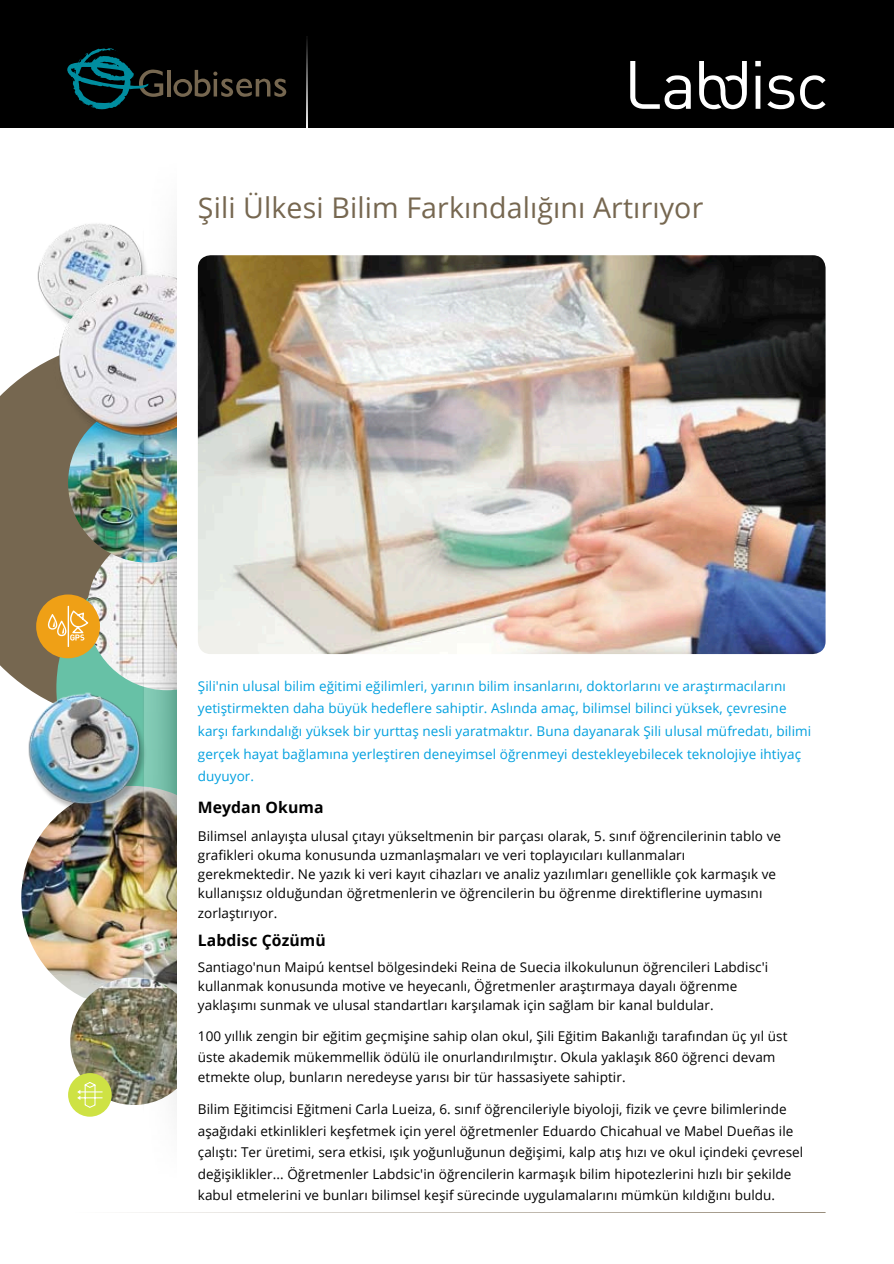
<style>
.page{position:relative;width:894px;height:1264px;background:#fff}
.page>*{position:absolute;margin:0;border:0;box-sizing:border-box;transform-origin:0 0}
.t1{font:28.5px "Open Sans";letter-spacing:.005em;color:#766750}
.t2{font:700 15.75px "Open Sans";letter-spacing:.005em;color:#000}
.t3{font:13.5px/19.2px "Open Sans";letter-spacing:.005em;color:#000}
.t4{font:13.5px/22.5px "Open Sans";letter-spacing:.005em;color:#00a0df}
</style>
<div class="page">
<svg style="left:0;top:363px;width:105px;height:323px;background:#7b715b"></svg>
<img style="left:87px;top:550px;width:56px;height:136px">
<img style="left:68px;top:403px;width:159px;height:159px;border-radius:50%">
<img style="left:21px;top:813px;width:122px;height:185px">
<img style="left:70px;top:977px;width:128px;height:127px;border-radius:50%">
<div style="left:36px;top:594px;width:64px;height:64px;background:#efa016;border-radius:50%"></div>
<svg style="left:48px;top:605px;width:40px;height:42px"></svg>
<img style="left:37px;top:223px;width:106px;height:74px">
<img style="left:143px;top:236px;width:33px;height:869px">
<img style="left:44px;top:260px;width:132px;height:192px">
<div style="left:176px;top:159px;width:649px;height:1053px;background:#fff"></div>
<div style="left:0;top:0;width:893px;height:128px;background:#000"></div>
<hr style="left:167px;top:70px;width:4px;height:26px;background:#766750">
<svg style="left:173px;top:70px;width:113px;height:27px"></svg>
<svg style="left:67px;top:48px;width:96px;height:62px"></svg>
<img style="left:306px;top:36px;width:1px;height:92px">
<div style="left:68px;top:1073px;width:44px;height:43px;background:#cee244;border-radius:50%"></div>
<svg style="left:77px;top:1082px;width:26px;height:25px"></svg>
<svg style="left:630px;top:61px;width:60px;height:48px"></svg>
<svg style="left:755px;top:61px;width:5px;height:48px"></svg>
<svg style="left:767px;top:75px;width:58px;height:34px"></svg>
<svg style="left:699px;top:61px;width:47px;height:48px"></svg>
<img style="left:24px;top:686px;width:126px;height:127px">
<img style="left:198px;top:255px;width:626px;height:399px;border-radius:13px">
<p class="t1" style="left:198px;top:187px;width:507px">Şili Ülkesi Bilim Farkındalığını Artırıyor</p>
<p class="t4" style="left:198px;top:674px;width:614px">Şili'nin ulusal bilim eğitimi eğilimleri, yarının bilim insanlarını, doktorlarını ve araştırmacılarını yetiştirmekten daha büyük hedeflere sahiptir. Aslında amaç, bilimsel bilinci yüksek, çevresine karşı farkındalığı yüksek bir yurttaş nesli yaratmaktır. Buna dayanarak Şili ulusal müfredatı, bilimi gerçek hayat bağlamına yerleştiren deneyimsel öğrenmeyi destekleyebilecek teknolojiye ihtiyaç duyuyor.</p>
<p class="t2" style="left:198px;top:795px;width:127px">Meydan Okuma</p>
<p class="t3" style="left:198px;top:826px;width:584px">Bilimsel anlayışta ulusal çıtayı yükseltmenin bir parçası olarak, 5. sınıf öğrencilerinin tablo ve grafikleri okuma konusunda uzmanlaşmaları ve veri toplayıcıları kullanmaları gerekmektedir. Ne yazık ki veri kayıt cihazları ve analiz yazılımları genellikle çok karmaşık ve kullanışsız olduğundan öğretmenlerin ve öğrencilerin bu öğrenme direktiflerine uymasını zorlaştırıyor.</p>
<p class="t2" style="left:198px;top:929px;width:129px">Labdisc Çözümü</p>
<p class="t3" style="left:198px;top:957px;width:571px">Santiago'nun Maipú kentsel bölgesindeki Reina de Suecia ilkokulunun öğrencileri Labdisc'i kullanmak konusunda motive ve heyecanlı, Öğretmenler araştırmaya dayalı öğrenme yaklaşımı sunmak ve ulusal standartları karşılamak için sağlam bir kanal buldular.</p>
<p class="t3" style="left:198px;top:1025px;width:591px;line-height:20.2px">100 yıllık zengin bir eğitim geçmişine sahip olan okul, Şili Eğitim Bakanlığı tarafından üç yıl üst üste akademik mükemmellik ödülü ile onurlandırılmıştır. Okula yaklaşık 860 öğrenci devam etmekte olup, bunların neredeyse yarısı bir tür hassasiyete sahiptir.</p>
<p class="t3" style="left:198px;top:1098px;width:606px;line-height:21.5px">Bilim Eğitimcisi Eğitmeni Carla Lueiza, 6. sınıf öğrencileriyle biyoloji, fizik ve çevre bilimlerinde aşağıdaki etkinlikleri keşfetmek için yerel öğretmenler Eduardo Chicahual ve Mabel Dueñas ile çalıştı: Ter üretimi, sera etkisi, ışık yoğunluğunun değişimi, kalp atış hızı ve okul içindeki çevresel değişiklikler... Öğretmenler Labdsic'in öğrencilerin karmaşık bilim hipotezlerini hızlı bir şekilde kabul etmelerini ve bunları bilimsel keşif sürecinde uygulamalarını mümkün kıldığını buldu.</p>
</div>
